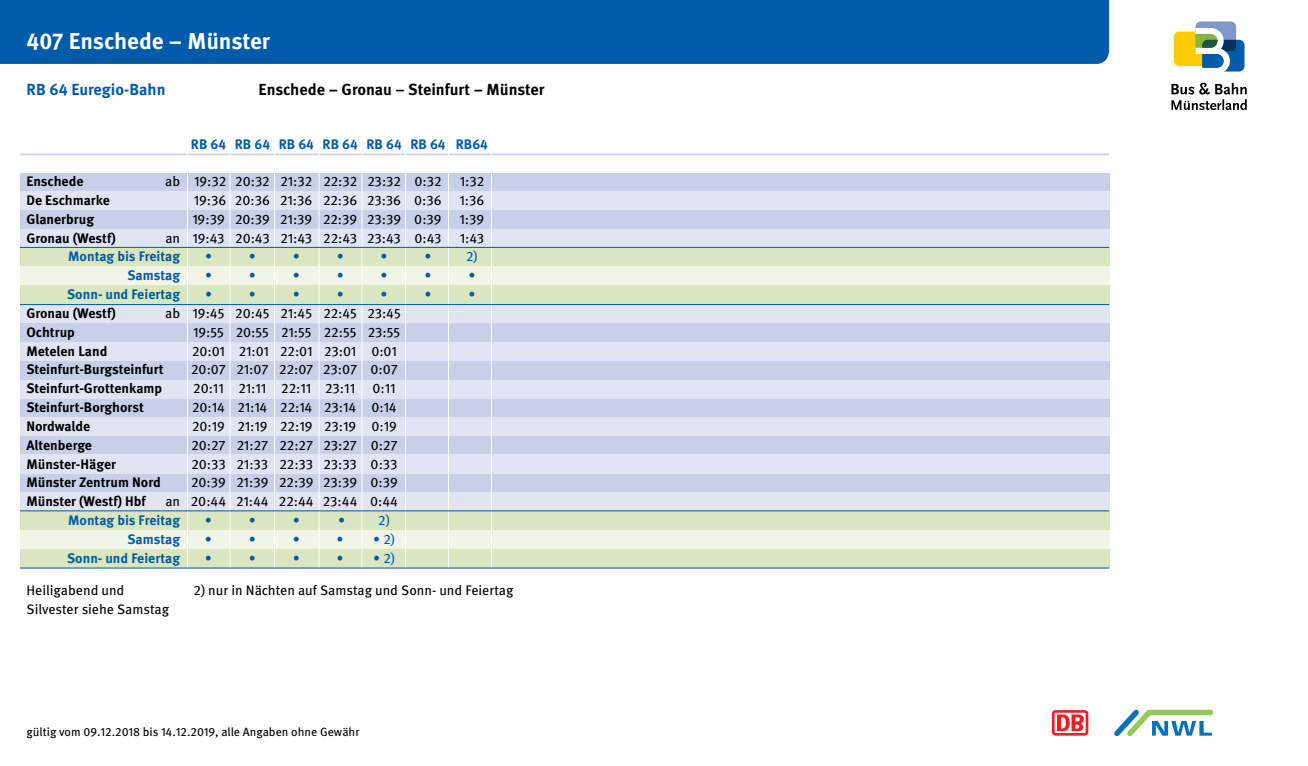
<style>
.page{position:relative;width:1308px;height:766px;background:#fff}
.page>*{position:absolute;margin:0;border:0;box-sizing:border-box;transform-origin:0 0}
.t1{font:700 22.95px "Meta Pro";color:#fff}
.t2{font:700 15.97px "Meta Pro";color:#000}
.t3{font:700 15.97px "Meta Pro";color:#005baa}
.t4{font:13.72px "Meta Pro";color:#000}
.t5{font:700 13.72px "Meta Pro";color:#000}
.t6{font:700 13.72px "Meta Pro";color:#005baa}
.t7{font:13.72px "Meta Pro";letter-spacing:-.02em;color:#000}
.t8{font:13.72px "Meta Pro";color:#005baa}
.t9{font:11.92px "Meta Pro";color:#000}
</style>
<div class="page">
<div style="left:0;top:0;width:1109px;height:64px;background:#005baa"></div>
<svg style="left:1114px;top:709px;width:99px;height:27px"></svg>
<div style="left:20px;top:172px;width:1089px;height:391px;background:#c7cfe9"></div>
<div style="left:20px;top:191px;width:1089px;height:19px;background:#e1e4f3"></div>
<hr style="left:20px;top:153px;width:1089px;height:2px;background:#c7cfe9">
<div style="left:20px;top:229px;width:1089px;height:18px;background:#e1e4f3"></div>
<div style="left:20px;top:304px;width:1089px;height:19px;background:#e1e4f3"></div>
<div style="left:20px;top:342px;width:1089px;height:18px;background:#e1e4f3"></div>
<div style="left:20px;top:380px;width:1089px;height:18px;background:#e1e4f3"></div>
<div style="left:20px;top:454px;width:1089px;height:19px;background:#e1e4f3"></div>
<div style="left:20px;top:492px;width:1089px;height:19px;background:#e1e4f3"></div>
<div style="left:20px;top:417px;width:1089px;height:18px;background:#e1e4f3"></div>
<div style="left:20px;top:511px;width:1089px;height:56px;background:#dae6bf"></div>
<div style="left:20px;top:530px;width:1089px;height:18px;background:#f0f5e7"></div>
<div style="left:20px;top:247px;width:1089px;height:57px;background:#dae6bf"></div>
<div style="left:20px;top:267px;width:1089px;height:18px;background:#f0f5e7"></div>
<hr style="left:230px;top:135px;width:1px;height:435px;background:#fff">
<hr style="left:274px;top:135px;width:1px;height:435px;background:#fff">
<hr style="left:319px;top:135px;width:1px;height:435px;background:#fff">
<hr style="left:187px;top:135px;width:1px;height:435px;background:#fff">
<hr style="left:361px;top:135px;width:1px;height:435px;background:#fff">
<hr style="left:405px;top:135px;width:1px;height:435px;background:#fff">
<hr style="left:448px;top:135px;width:1px;height:435px;background:#fff">
<hr style="left:491px;top:135px;width:1px;height:435px;background:#fff">
<hr style="left:20px;top:247px;width:1089px;height:1px;background:#005baa">
<hr style="left:20px;top:304px;width:1089px;height:1px;background:#005baa">
<hr style="left:20px;top:510px;width:1089px;height:1px;background:#005baa">
<hr style="left:20px;top:567px;width:1089px;height:1px;background:#005baa">
<svg style="left:1052px;top:710px;width:36px;height:25px"></svg>
<div style="left:1054px;top:712px;width:31px;height:20px;background:#fff"></div>
<svg style="left:1057px;top:714px;width:26px;height:17px"></svg>
<svg style="left:1171px;top:21px;width:76px;height:90px"></svg>
<h1 class="t1" style="left:27px;top:26px;width:245px">407 Enschede – Münster</h1>
<p class="t3" style="left:27px;top:79px;width:141px">RB 64 Euregio-Bahn</p>
<p class="t2" style="left:258px;top:79px;width:287px">Enschede – Gronau – Steinfurt – Münster</p>
<p class="t6" style="left:191px;top:135px;width:299px">RB 64 RB 64 RB 64 RB 64 RB 64 RB 64 RB64</p>
<p class="t5" style="left:27px;top:173px;width:58px">Enschede</p>
<p class="t4" style="left:165px;top:173px;width:278px">ab 19:32 20:32 21:32 22:32 23:32 0:32</p>
<p class="t4" style="left:460px;top:173px;width:26px">1:32</p>
<p class="t5" style="left:27px;top:191px;width:85px">De Eschmarke</p>
<p class="t4" style="left:194px;top:191px;width:249px">19:36 20:36 21:36 22:36 23:36 0:36</p>
<p class="t4" style="left:459px;top:191px;width:26px">1:36</p>
<p class="t5" style="left:26px;top:210px;width:69px">Glanerbrug</p>
<p class="t4" style="left:192px;top:210px;width:251px">19:39 20:39 21:39 22:39 23:39 0:39</p>
<p class="t4" style="left:459px;top:210px;width:26px">1:39</p>
<p class="t5" style="left:26px;top:229px;width:91px">Gronau (Westf)</p>
<p class="t7" style="left:165px;top:229px;width:278px">an 19:43 20:43 21:43 22:43 23:43 0:43</p>
<p class="t4" style="left:460px;top:229px;width:26px">1:43</p>
<p class="t6" style="left:68px;top:248px;width:113px">Montag bis Freitag</p>
<p class="t8" style="left:205px;top:248px;width:9px">•</p>
<p class="t8" style="left:249px;top:248px;width:9px">•</p>
<p class="t8" style="left:293px;top:248px;width:9px">•</p>
<p class="t8" style="left:337px;top:248px;width:9px">•</p>
<p class="t8" style="left:380px;top:248px;width:9px">•</p>
<p class="t8" style="left:424px;top:248px;width:9px">•</p>
<p class="t8" style="left:466px;top:248px;width:13px">2)</p>
<p class="t6" style="left:127px;top:267px;width:54px">Samstag</p>
<p class="t8" style="left:205px;top:267px;width:9px">•</p>
<p class="t8" style="left:249px;top:267px;width:9px">•</p>
<p class="t8" style="left:293px;top:267px;width:9px">•</p>
<p class="t8" style="left:337px;top:267px;width:9px">•</p>
<p class="t8" style="left:380px;top:267px;width:9px">•</p>
<p class="t8" style="left:424px;top:267px;width:9px">•</p>
<p class="t8" style="left:468px;top:267px;width:9px">•</p>
<p class="t6" style="left:67px;top:285px;width:115px">Sonn- und Feiertag</p>
<p class="t8" style="left:205px;top:285px;width:9px">•</p>
<p class="t8" style="left:249px;top:285px;width:9px">•</p>
<p class="t8" style="left:293px;top:285px;width:9px">•</p>
<p class="t8" style="left:337px;top:285px;width:9px">•</p>
<p class="t8" style="left:380px;top:285px;width:9px">•</p>
<p class="t8" style="left:424px;top:285px;width:9px">•</p>
<p class="t8" style="left:468px;top:285px;width:9px">•</p>
<p class="t5" style="left:26px;top:304px;width:91px">Gronau (Westf)</p>
<p class="t4" style="left:165px;top:304px;width:237px">ab 19:45 20:45 21:45 22:45 23:45</p>
<p class="t5" style="left:26px;top:323px;width:50px">Ochtrup</p>
<p class="t4" style="left:193px;top:323px;width:209px">19:55 20:55 21:55 22:55 23:55</p>
<p class="t5" style="left:26px;top:342px;width:82px">Metelen Land</p>
<p class="t7" style="left:192px;top:342px;width:206px">20:01 21:01 22:01 23:01 0:01</p>
<p class="t5" style="left:26px;top:361px;width:139px">Steinfurt-Burgsteinfurt</p>
<p class="t4" style="left:191px;top:361px;width:208px">20:07 21:07 22:07 23:07 0:07</p>
<p class="t5" style="left:26px;top:379px;width:137px">Steinfurt-Grottenkamp</p>
<p class="t4" style="left:193px;top:379px;width:163px">20:11 21:11 22:11 23:11</p>
<p class="t4" style="left:372px;top:379px;width:25px">0:11</p>
<p class="t5" style="left:26px;top:398px;width:119px">Steinfurt-Borghorst</p>
<p class="t7" style="left:192px;top:398px;width:206px">20:14 21:14 22:14 23:14 0:14</p>
<p class="t5" style="left:26px;top:417px;width:65px">Nordwalde</p>
<p class="t4" style="left:192px;top:417px;width:206px">20:19 21:19 22:19 23:19 0:19</p>
<p class="t5" style="left:26px;top:436px;width:67px">Altenberge</p>
<p class="t4" style="left:191px;top:436px;width:207px">20:27 21:27 22:27 23:27 0:27</p>
<p class="t5" style="left:26px;top:455px;width:91px">Münster-Häger</p>
<p class="t4" style="left:191px;top:455px;width:208px">20:33 21:33 22:33 23:33 0:33</p>
<p class="t5" style="left:26px;top:474px;width:136px">Münster Zentrum Nord</p>
<p class="t4" style="left:191px;top:474px;width:208px">20:39 21:39 22:39 23:39 0:39</p>
<p class="t5" style="left:26px;top:492px;width:121px">Münster (Westf) Hbf</p>
<p class="t4" style="left:165px;top:492px;width:234px">an 20:44 21:44 22:44 23:44 0:44</p>
<p class="t6" style="left:68px;top:511px;width:113px">Montag bis Freitag</p>
<p class="t8" style="left:205px;top:511px;width:9px">•</p>
<p class="t8" style="left:249px;top:511px;width:9px">•</p>
<p class="t8" style="left:293px;top:511px;width:9px">•</p>
<p class="t8" style="left:338px;top:511px;width:53px">• 2)</p>
<p class="t6" style="left:127px;top:530px;width:54px">Samstag</p>
<p class="t8" style="left:205px;top:530px;width:9px">•</p>
<p class="t8" style="left:249px;top:530px;width:9px">•</p>
<p class="t8" style="left:293px;top:530px;width:9px">•</p>
<p class="t8" style="left:337px;top:530px;width:60px">• • 2)</p>
<p class="t6" style="left:67px;top:549px;width:115px">Sonn- und Feiertag</p>
<p class="t8" style="left:205px;top:549px;width:9px">•</p>
<p class="t8" style="left:249px;top:549px;width:9px">•</p>
<p class="t8" style="left:293px;top:549px;width:9px">•</p>
<p class="t8" style="left:337px;top:549px;width:60px">• • 2)</p>
<p class="t4" style="left:27px;top:581px;width:99px">Heiligabend und</p>
<p class="t4" style="left:193px;top:582px;width:321px">2) nur in Nächten auf Samstag und Sonn- und Feiertag</p>
<p class="t4" style="left:27px;top:600px;width:144px">Silvester siehe Samstag</p>
<p class="t9" style="left:27px;top:723px;width:334px">gültig vom 09.12.2018 bis 14.12.2019, alle Angaben ohne Gewähr</p>
</div>
